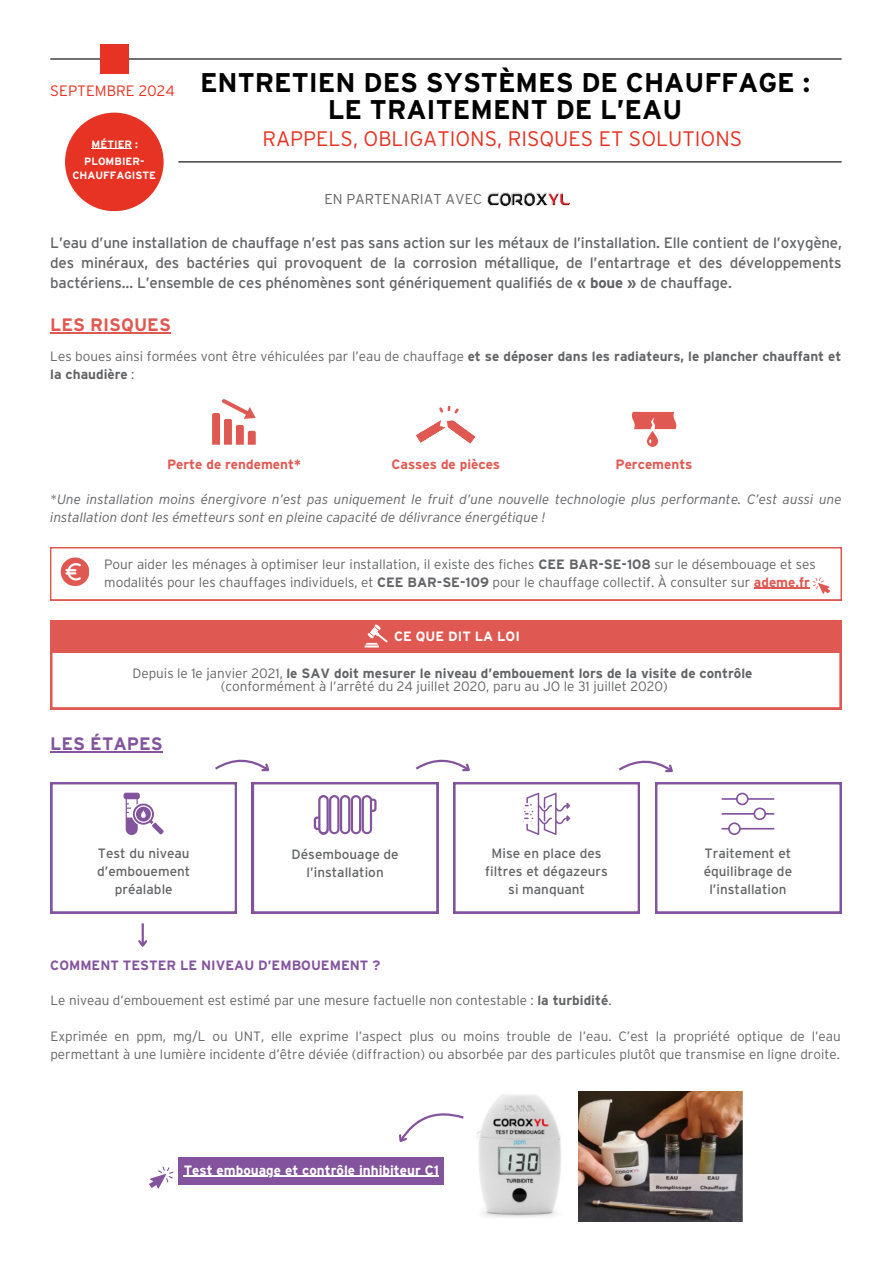
<style>
.page{position:relative;width:894px;height:1264px;background:#fff}
.page>*{position:absolute;margin:0;border:0;box-sizing:border-box;transform-origin:0 0}
.t1{font:700 27px/27px "Interstate";color:#000}
.t2{font:300 21px "Interstate";color:#e63323}
.t3{font:700 18px "Interstate";color:#df5952}
.t4{font:700 18px "Interstate";color:#83549d}
.t5{font:15px/20.2px "Interstate";letter-spacing:-.015em;color:#636466;text-align:justify}
.t6{font:300 14.25px "Interstate";color:#636466}
.t7{font:300 13.5px/18px "Interstate";color:#636466}
.t8{font:italic 300 13.5px/18px "Interstate";color:#636466}
.t9{font:13.5px/18px "Interstate";color:#636466;text-align:center}
.t10{font:700 13.5px/18px "Interstate";color:#636466}
.t11{font:700 13.5px "Interstate";color:#fff}
.t12{font:700 13.5px "Interstate";color:#df5952}
.t13{font:700 13.5px "Interstate";color:#83549d}
.t14{font:700 10.65px/17.1px "Interstate";color:#fff;text-align:center}
.s1{font-weight:700}
.s2{font-weight:300}
.s3{font-weight:700;color:#df5952}
</style>
<div class="page">
<hr style="left:50px;top:58px;width:791px;height:2px;background:#000">
<div style="left:100px;top:44px;width:29px;height:30px;background:#e63323"></div>
<hr style="left:178px;top:161px;width:663px;height:1px;background:#000">
<img style="left:487px;top:192px;width:82px;height:14px">
<div style="left:65px;top:113px;width:98px;height:98px;background:#e63323;border-radius:50%"></div>
<hr style="left:92px;top:148px;width:40px;height:1px;background:#fff">
<svg style="left:212px;top:399px;width:44px;height:45px"></svg>
<svg style="left:439px;top:406px;width:19px;height:7px"></svg>
<svg style="left:416px;top:420px;width:59px;height:24px"></svg>
<svg style="left:631px;top:412px;width:45px;height:35px"></svg>
<svg style="left:50px;top:652px;width:791px;height:57px"></svg>
<div style="left:50px;top:620px;width:791px;height:32px;background:#df5952"></div>
<svg style="left:215px;top:759px;width:55px;height:13px"></svg>
<svg style="left:415px;top:759px;width:55px;height:13px"></svg>
<svg style="left:618px;top:760px;width:55px;height:13px"></svg>
<hr style="left:141px;top:923px;width:3px;height:22px;background:#83549d">
<svg style="left:138px;top:938px;width:10px;height:9px"></svg>
<img style="left:477px;top:1094px;width:84px;height:124px">
<img style="left:578px;top:1091px;width:164px;height:130px">
<svg style="left:399px;top:1113px;width:65px;height:29px"></svg>
<div style="left:178px;top:1157px;width:266px;height:27px;background:#83549d"></div>
<hr style="left:184px;top:1175px;width:255px;height:1px;background:#fff">
<svg style="left:149px;top:1166px;width:24px;height:22px"></svg>
<svg style="left:50px;top:782px;width:187px;height:131px"></svg>
<svg style="left:252px;top:782px;width:186px;height:131px"></svg>
<svg style="left:453px;top:782px;width:186px;height:131px"></svg>
<svg style="left:655px;top:782px;width:186px;height:131px"></svg>
<svg style="left:50px;top:547px;width:791px;height:53px"></svg>
<hr style="left:50px;top:332px;width:121px;height:1px;background:#df5952">
<hr style="left:50px;top:751px;width:113px;height:1px;background:#83549d">
<h1 class="t1" style="left:328px;top:69px;width:483px;text-indent:-277px"><sub>SEPTEMBRE</sub> <sub>2024</sub> ENTRETIEN DES SYSTÈMES DE CHAUFFAGE :<br>LE TRAITEMENT DE L’EAU</h1>
<h2 class="t2" style="left:262px;top:127px;width:481px">RAPPELS, OBLIGATIONS, RISQUES ET SOLUTIONS</h2>
<p class="t14" style="left:84px;top:135px;width:62px">MÉTIER :<br>PLOMBIER-</p>
<p class="t14" style="left:73px;top:166px;width:85px">CHAUFFAGISTE</p>
<p class="t6" style="left:324px;top:191px;width:159px">EN PARTENARIAT AVEC</p>
<p class="t5" style="left:50px;top:232px;width:792px">L’eau d’une installation de chauffage n’est pas sans action sur les métaux de l’installation. Elle contient de l’oxygène, des minéraux, des bactéries qui provoquent de la corrosion métallique, de l’entartrage et des développements bactériens… L’ensemble de ces phénomènes sont génériquement qualifiés de <span class="s1">« boue »</span> de chauffage.</p>
<h3 class="t3" style="left:50px;top:315px;width:122px">LES RISQUES</h3>
<p class="t10" style="left:50px;top:347px;width:792px"><span class="s2">Les boues ainsi formées vont être véhiculées par l’eau de chauffage</span> et se déposer dans les radiateurs, le plancher chauffant et la chaudière <span class="s2">:</span></p>
<p class="t12" style="left:167px;top:457px;width:135px">Perte de rendement*</p>
<p class="t12" style="left:391px;top:457px;width:110px">Casses de pièces</p>
<p class="t12" style="left:615px;top:457px;width:78px">Percements</p>
<p class="t8" style="left:50px;top:490px;width:792px">*Une installation moins énergivore n’est pas uniquement le fruit d’une nouvelle technologie plus performante. C’est aussi une installation dont les émetteurs sont en pleine capacité de délivrance énergétique !</p>
<p class="t7" style="left:104px;top:554px;width:712px">Pour aider les ménages à optimiser leur installation, il existe des fiches <span class="s1">CEE BAR-SE-108</span> sur le désembouage et ses modalités pour les chauffages individuels, et <span class="s1">CEE BAR-SE-109</span> pour le chauffage collectif. À consulter sur <span class="s3">ademe.fr</span></p>
<p class="t11" style="left:394px;top:629px;width:127px">CE QUE DIT LA LOI</p>
<p class="t7" style="left:132px;top:666px;width:621px;line-height:13.5px;text-align:center">Depuis le 1e janvier 2021, <span class="s1">le SAV doit mesurer le niveau d’embouement lors de la visite de contrôle </span>(conformément à l’arrêté du 24 juillet 2020, paru au JO le 31 juillet 2020)</p>
<h3 class="t4" style="left:50px;top:734px;width:114px">LES ÉTAPES</h3>
<p class="t9" style="left:97px;top:844px;width:95px">Test du niveau d’embouement préalable</p>
<p class="t9" style="left:291px;top:845px;width:108px">Désembouage de l’installation</p>
<p class="t9" style="left:485px;top:844px;width:124px">Mise en place des filtres et dégazeurs si manquant</p>
<p class="t9" style="left:703px;top:844px;width:90px">Traitement et équilibrage de l’installation</p>
<p class="t13" style="left:50px;top:957px;width:331px">COMMENT TESTER LE NIVEAU D’EMBOUEMENT ?</p>
<p class="t7" style="left:50px;top:990px;width:562px">Le niveau d’embouement est estimé par une mesure factuelle non contestable : <span class="s1">la turbidité</span>.</p>
<p class="t7" style="left:50px;top:1026px;width:791px">Exprimée en ppm, mg/L ou UNT, elle exprime l’aspect plus ou moins trouble de l’eau. C’est la propriété optique de l’eau permettant à une lumière incidente d’être déviée (diffraction) ou absorbée par des particules plutôt que transmise en ligne droite.</p>
<p class="t11" style="left:184px;top:1162px;width:257px">Test embouage et contrôle inhibiteur C1</p>
</div>
